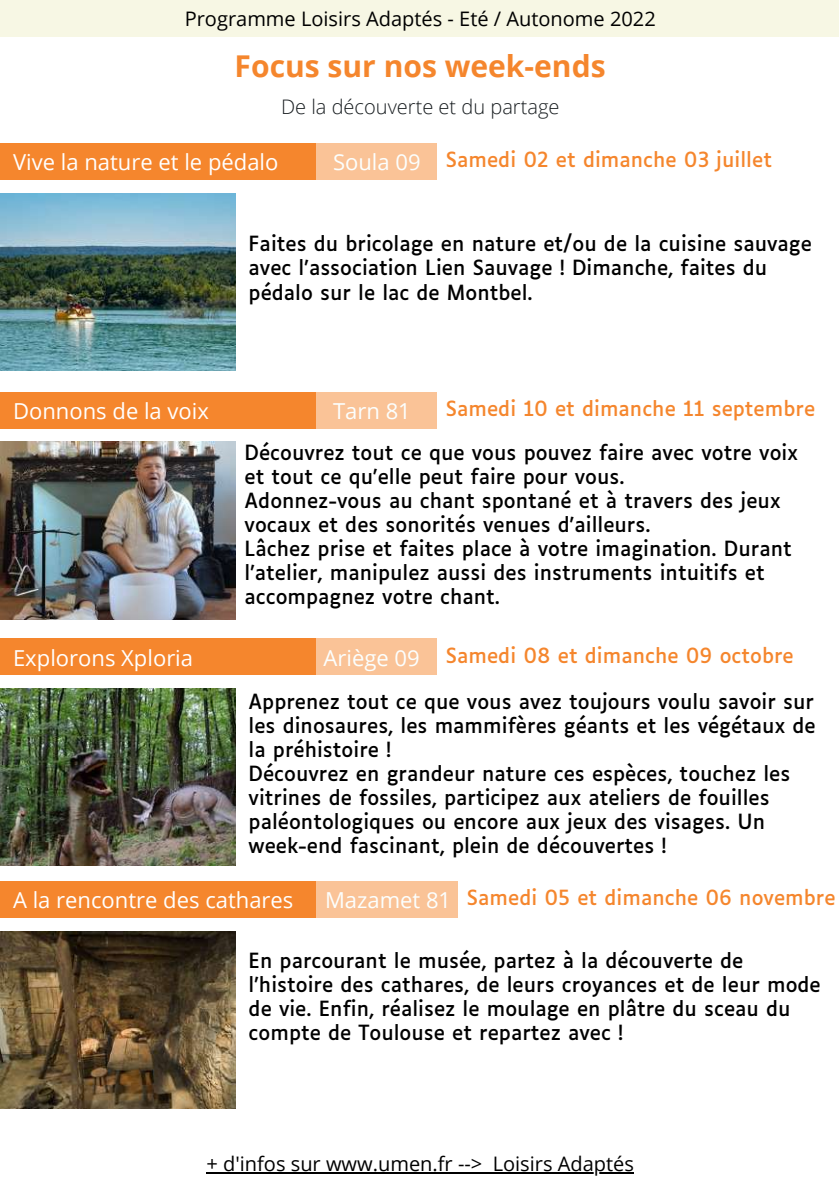
<style>
.page{position:relative;width:839px;height:1191px;background:#fff}
.page>*{position:absolute;margin:0;border:0;box-sizing:border-box;transform-origin:0 0}
.t1{font:700 30px "Open Sans";color:#f5862d}
.t2{font:22px "Open Sans";color:#fff}
.t3{font:22px "Open Sans";color:#fcfffe}
.t4{font:20px/24px "Luciole";color:#000}
.t5{font:20px "Luciole";color:#f5862d}
.t6{font:20px "Open Sans";color:#000}
.t7{font:300 20px "Open Sans";color:#191e21}
.s1{font-family:"Open Sans";font-size:22px;color:#fcfffe}
</style>
<div class="page">
<div style="left:0;top:0;width:838px;height:36px;background:#f7f7e4"></div>
<div style="left:0;top:144px;width:315px;height:36px;background:#f5862d"></div>
<div style="left:315px;top:144px;width:122px;height:36px;background:#fac397"></div>
<img style="left:0;top:193px;width:236px;height:178px">
<div style="left:0;top:392px;width:315px;height:36px;background:#f5862d"></div>
<div style="left:315px;top:392px;width:122px;height:36px;background:#fac397"></div>
<img style="left:0;top:442px;width:236px;height:177px">
<div style="left:0;top:639px;width:315px;height:36px;background:#f5862d"></div>
<div style="left:315px;top:639px;width:122px;height:36px;background:#fac397"></div>
<img style="left:0;top:689px;width:236px;height:177px">
<div style="left:0;top:882px;width:315px;height:36px;background:#f5862d"></div>
<div style="left:315px;top:882px;width:143px;height:36px;background:#fac397"></div>
<img style="left:0;top:931px;width:236px;height:178px">
<hr style="left:206px;top:1172px;width:276px;height:2px;background:#000">
<svg style="left:482px;top:1172px;width:10px;height:2px"></svg>
<hr style="left:492px;top:1172px;width:142px;height:2px;background:#000">
<p class="t6" style="left:185px;top:5px;width:472px">Programme Loisirs Adaptés - Eté / Autonome 2022</p>
<h1 class="t1" style="left:234px;top:44px;width:372px">Focus sur nos week-ends</h1>
<p class="t7" style="left:281px;top:93px;width:280px">De la découverte et du partage</p>
<p class="t5" style="left:333px;top:152px;width:440px"><span class="s1">Soula 09</span> Samedi 02 et dimanche 03 juillet</p>
<p class="t2" style="left:13px;top:147px;width:267px">Vive la nature et le pédalo</p>
<p class="t4" style="left:248px;top:234px;width:564px">Faites du bricolage en nature et/ou de la cuisine sauvage avec l'association Lien Sauvage ! Dimanche, faites du pédalo sur le lac de Montbel.</p>
<p class="t2" style="left:13px;top:395px;width:197px">Donnons de la voix</p>
<p class="t3" style="left:333px;top:395px;width:79px">Tarn 81</p>
<p class="t5" style="left:445px;top:400px;width:371px">Samedi 10 et dimanche 11 septembre</p>
<p class="t4" style="left:244px;top:442px;width:555px">Découvrez tout ce que vous pouvez faire avec votre voix et tout ce qu'elle peut faire pour vous.<br>Adonnez-vous au chant spontané et à travers des jeux vocaux et des sonorités venues d'ailleurs.<br>Lâchez prise et faites place à votre imagination. Durant l'atelier, manipulez aussi des instruments intuitifs et accompagnez votre chant.</p>
<p class="t2" style="left:13px;top:642px;width:181px">Explorons Xploria</p>
<p class="t5" style="left:323px;top:647px;width:471px"><span class="s1">Ariège 09</span> Samedi 08 et dimanche 09 octobre</p>
<p class="t4" style="left:248px;top:692px;width:568px">Apprenez tout ce que vous avez toujours voulu savoir sur les dinosaures, les mammifères géants et les végétaux de la préhistoire !<br>Découvrez en grandeur nature ces espèces, touchez les vitrines de fossiles, participez aux ateliers de fouilles paléontologiques ou encore aux jeux des visages. Un week-end fascinant, plein de découvertes !</p>
<p class="t2" style="left:13px;top:885px;width:282px">A la rencontre des cathares</p>
<p class="t5" style="left:325px;top:890px;width:512px"><span class="s1">Mazamet 81</span> Samedi 05 et dimanche 06 novembre</p>
<p class="t4" style="left:248px;top:951px;width:573px">En parcourant le musée, partez à la découverte de l'histoire des cathares, de leurs croyances et de leur mode de vie. Enfin, réalisez le moulage en plâtre du sceau du compte de Toulouse et repartez avec !</p>
<p class="t6" style="left:206px;top:1150px;width:429px">+ d'infos sur www.umen.fr --&gt; Loisirs Adaptés</p>
</div>
